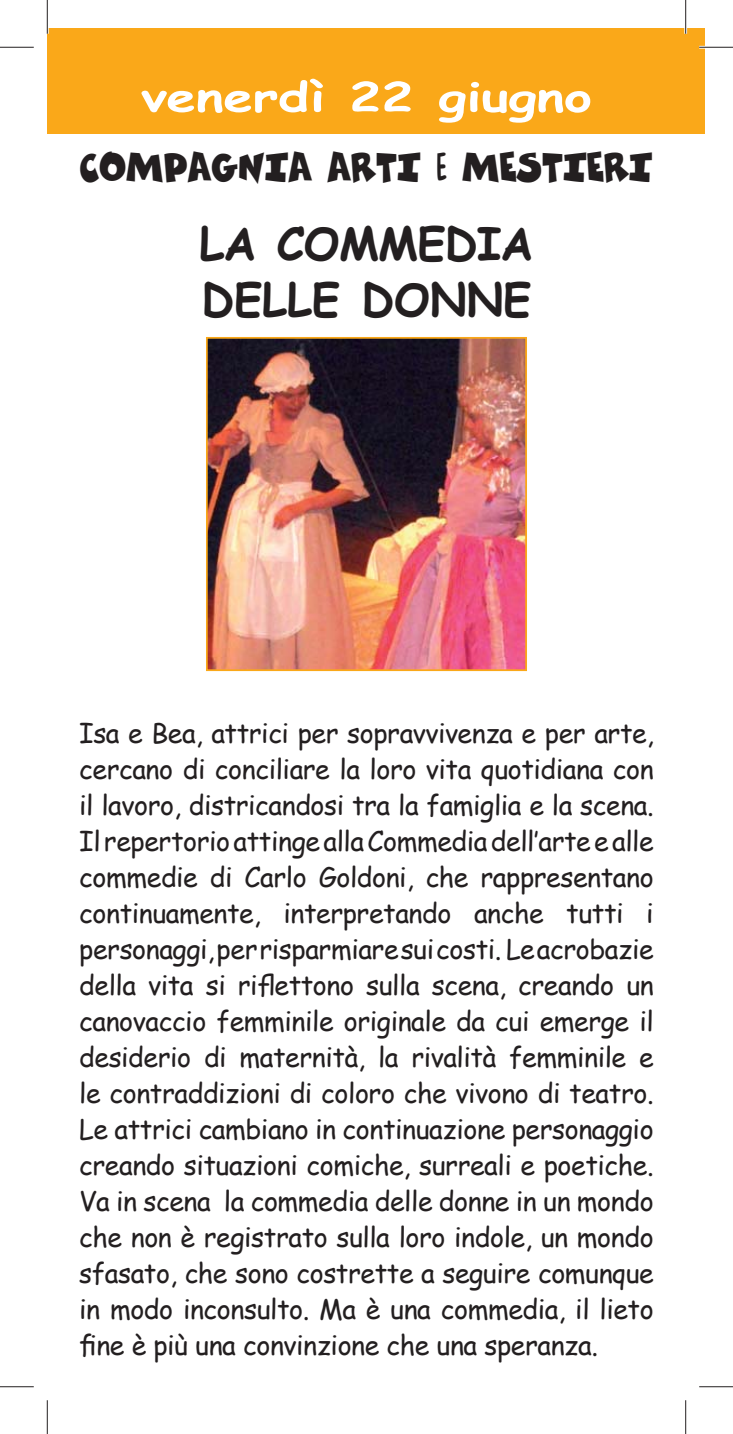
<style>
.page{position:relative;width:733px;height:1434px;background:#fff}
.page>*{position:absolute;margin:0;border:0;box-sizing:border-box;transform-origin:0 0}
.t1{font:700 45px/56.2px "Comic Sans MS";letter-spacing:-.01em;color:#231f20}
.t2{font:700 40.5px "Comic Sans MS";color:#fff;scale:1.3 1}
.t3{font:33.75px "Comics";letter-spacing:-.005em;color:#231f20;scale:.84 1}
.t4{font:27px/36px "Comic Sans MS";letter-spacing:-.015em;color:#231f20;text-align:justify}
</style>
<div class="page">
<img style="left:209px;top:340px;width:314px;height:328px">
<div style="left:206px;top:337px;width:320px;height:334px;border:2px solid #faa819"></div>
<div style="left:47px;top:28px;width:657px;height:105px;background:#faa819"></div>
<hr style="left:699px;top:46px;width:33px;height:3px;background:#fff">
<hr style="left:46px;top:0;width:3px;height:34px;background:#fff">
<hr style="left:684px;top:0;width:2px;height:34px;background:#fff">
<hr style="left:0;top:47px;width:34px;height:1px;background:#231f20">
<hr style="left:699px;top:47px;width:33px;height:1px;background:#231f20">
<hr style="left:0;top:1386px;width:34px;height:1px;background:#231f20">
<hr style="left:699px;top:1386px;width:33px;height:1px;background:#231f20">
<hr style="left:47px;top:0;width:1px;height:34px;background:#231f20">
<hr style="left:47px;top:1400px;width:1px;height:34px;background:#231f20">
<hr style="left:685px;top:0;width:1px;height:34px;background:#231f20">
<hr style="left:685px;top:1400px;width:1px;height:34px;background:#231f20">
<h2 class="t2" style="left:141px;top:67px;width:348px">venerdì 22 giugno</h2>
<p class="t3" style="left:80px;top:148px;width:682px">COMPAGNIA ARTI e MESTIERI</p>
<h1 class="t1" style="left:199px;top:214px;width:335px">LA COMMEDIA<br>DELLE DONNE</h1>
<p class="t4" style="left:79px;top:714px;width:576px">Isa e Bea, attrici per sopravvivenza e per arte, cercano di conciliare la loro vita quotidiana con il lavoro, districandosi tra la famiglia e la scena.<br>Il repertorio attinge alla Commedia dell’arte e alle commedie di Carlo Goldoni, che rappresentano continuamente, interpretando anche tutti i personaggi, per risparmiare sui costi. Le acrobazie della vita si riflettono sulla scena, creando un canovaccio femminile originale da cui emerge il desiderio di maternità, la rivalità femminile e le contraddizioni di coloro che vivono di teatro.<br>Le attrici cambiano in continuazione personaggio creando situazioni comiche, surreali e poetiche.<br>Va in scena la commedia delle donne in un mondo che non è registrato sulla loro indole, un mondo sfasato, che sono costrette a seguire comunque in modo inconsulto. Ma è una commedia, il lieto fine è più una convinzione che una speranza.</p>
</div>
